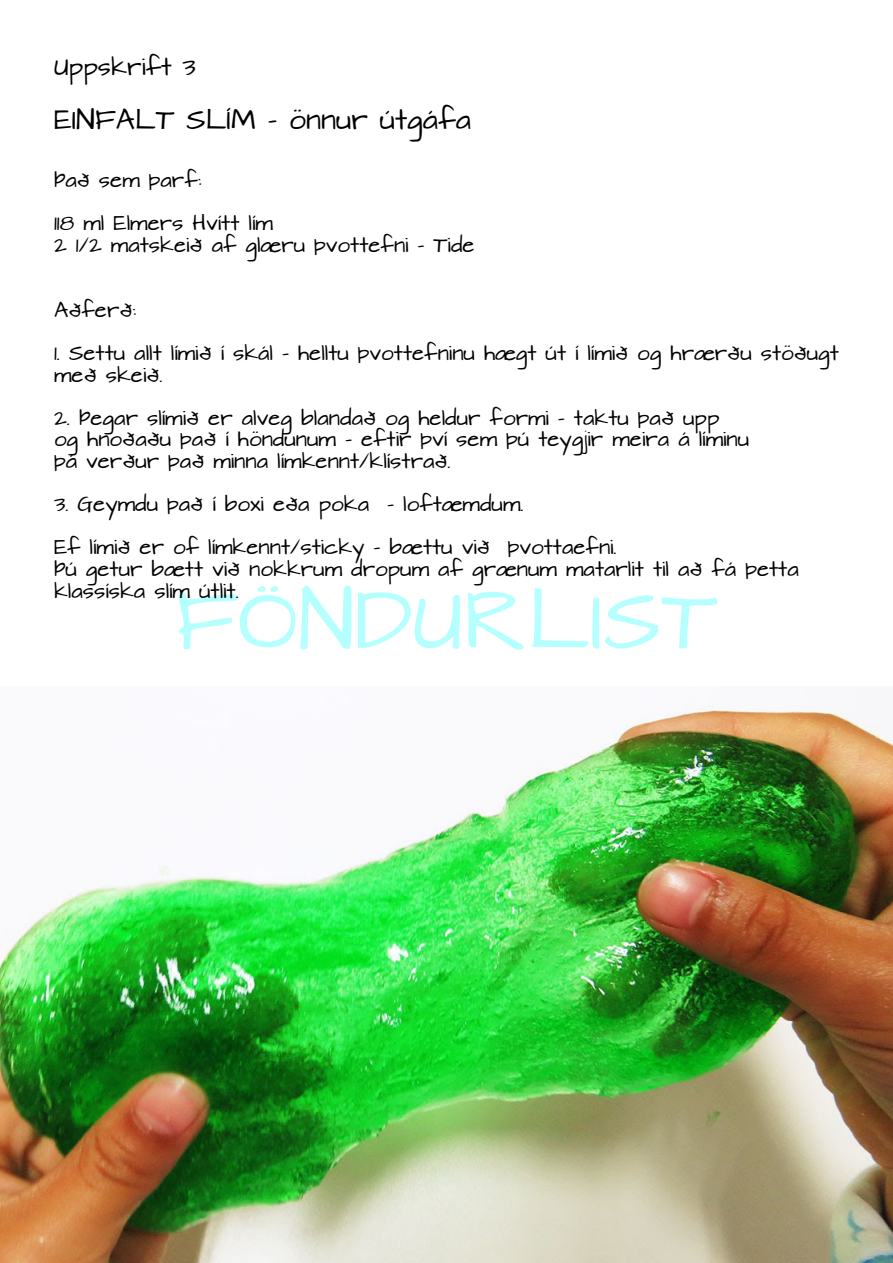
<style>
.page{position:relative;width:893px;height:1263px;background:#fff}
.page>*{position:absolute;margin:0;border:0;box-sizing:border-box;transform-origin:0 0}
.t1{font:72px "Architects Daughter";color:#b5ffff}
.t2{font:24px "Architects Daughter";color:#000}
.t3{font:21px "Architects Daughter";color:#000}
.t4{font:18px/21.6px "Architects Daughter";color:#000}
</style>
<div class="page">
<img style="left:0;top:705px;width:893px;height:558px">
<p class="t3" style="left:54px;top:55px;width:143px">Uppskrift 3</p>
<h2 class="t2" style="left:54px;top:106px;width:419px">EINFALT SLÍM - önnur útgáfa</h2>
<p class="t4" style="left:54px;top:170px;width:149px">Það sem þarf:</p>
<p class="t4" style="left:54px;top:213px;width:422px">118 ml Elmers Hvítt lím<br>2 1/2 matskeið af glæru þvottefni - Tide</p>
<p class="t4" style="left:54px;top:300px;width:84px">Aðferð:</p>
<p class="t4" style="left:54px;top:343px;width:786px">1. Settu allt límið í skál - helltu þvottefninu hægt út í límið og hrærðu stöðugt með skeið.</p>
<p class="t4" style="left:54px;top:408px;width:697px">2. Þegar slímið er alveg blandað og heldur formi - taktu það upp<br>og hnoðaðu það í höndunum - eftir því sem þú teygjir meira á líminu þá verður það minna límkennt/klístrað.</p>
<p class="t4" style="left:54px;top:494px;width:471px">3. Geymdu það í boxi eða poka - loftæmdum.</p>
<p class="t4" style="left:54px;top:537px;width:746px">Ef límið er of límkennt/sticky - bættu við þvottaefni.<br>Þú getur bætt við nokkrum dropum af grænum matarlit til að fá þetta klassíska slím útlit.</p>
<h1 class="t1" style="left:175px;top:582px;width:544px">FÖNDURLIST</h1>
</div>
